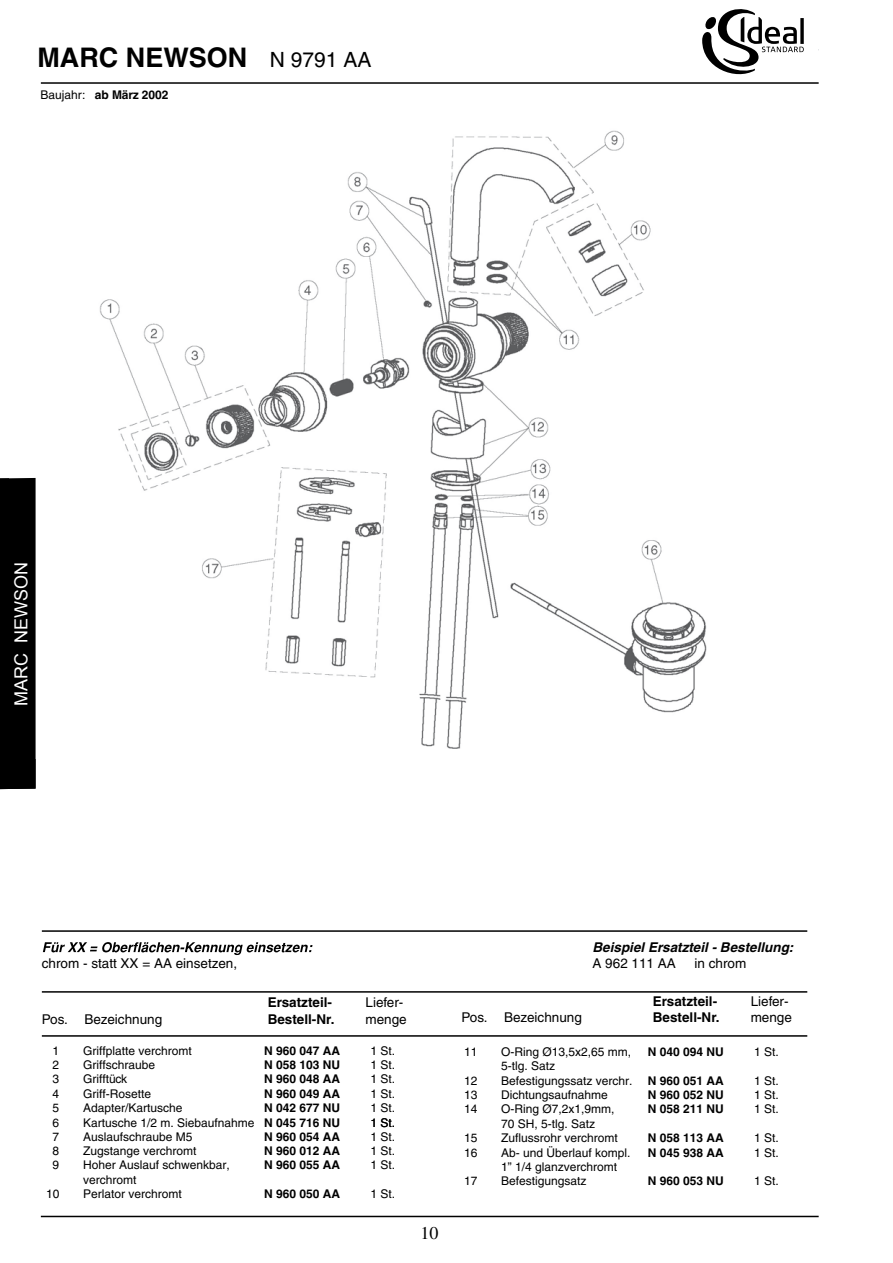
<style>
.page{position:relative;width:893px;height:1263px;background:#fff}
.page>*{position:absolute;margin:0;border:0;box-sizing:border-box;transform-origin:0 0}
.t1{font:700 27px "Helvetica";color:#000}
.t2{font:18px "Arial";color:#fff}
.t3{font:18px "Times";color:#000}
.t4{font:13.5px "Helvetica";color:#000}
.t5{font:700 13.5px "Helvetica";color:#000}
.t6{font:italic 700 13.5px "Helvetica";color:#000}
.t7{font:12px/14.4px "Helvetica";color:#000}
.t8{font:700 12px/14.4px "Helvetica";color:#000}
.s1{font-weight:400;font-size:21px}
.s2{font-weight:400}
</style>
<div class="page">
<img style="left:99px;top:130px;width:608px;height:619px">
<hr style="left:42px;top:991px;width:765px;height:2px;background:#000">
<hr style="left:42px;top:1035px;width:765px;height:2px;background:#000">
<svg style="left:43px;top:942px;width:269px;height:13px"></svg>
<hr style="left:42px;top:930px;width:765px;height:2px;background:#000">
<hr style="left:41px;top:82px;width:778px;height:2px;background:#000">
<hr style="left:41px;top:1216px;width:778px;height:1px;background:#000">
<div style="left:0;top:478px;width:36px;height:311px;background:#000"></div>
<svg style="left:702px;top:9px;width:102px;height:66px"></svg>
<h1 class="t1" style="left:37px;top:41px;width:336px">MARC NEWSON <span class="s1">N 9791 AA</span></h1>
<p class="t8" style="left:40px;top:87px;width:130px"><span class="s2">Baujahr:</span> ab März 2002</p>
<h2 class="t2" style="left:9px;top:706px;width:145px;rotate:-90deg">MARC NEWSON</h2>
<p class="t6" style="left:593px;top:939px;width:202px">Beispiel Ersatzteil - Bestellung:</p>
<p class="t4" style="left:42px;top:956px;width:197px">chrom - statt XX = AA einsetzen,</p>
<p class="t4" style="left:593px;top:955px;width:85px">A 962 111 AA</p>
<p class="t4" style="left:695px;top:955px;width:53px">in chrom</p>
<p class="t5" style="left:268px;top:994px;width:66px">Ersatzteil-</p>
<p class="t4" style="left:365px;top:995px;width:39px">Liefer-</p>
<p class="t4" style="left:42px;top:1011px;width:122px">Pos. Bezeichnung</p>
<p class="t5" style="left:268px;top:1011px;width:68px">Bestell-Nr.</p>
<p class="t4" style="left:365px;top:1011px;width:43px">menge</p>
<p class="t7" style="left:52px;top:1043px;width:8px">1</p>
<p class="t7" style="left:83px;top:1043px;width:110px">Griffplatte verchromt</p>
<p class="t8" style="left:264px;top:1043px;width:78px">N 960 047 AA</p>
<p class="t7" style="left:371px;top:1043px;width:26px">1 St.</p>
<p class="t7" style="left:52px;top:1057px;width:8px">2</p>
<p class="t7" style="left:83px;top:1057px;width:74px">Griffschraube</p>
<p class="t8" style="left:264px;top:1057px;width:78px">N 058 103 NU</p>
<p class="t7" style="left:371px;top:1057px;width:26px">1 St.</p>
<p class="t7" style="left:52px;top:1072px;width:8px;text-align:justify">3<br>4<br>5</p>
<p class="t7" style="left:83px;top:1072px;width:46px">Grifftück</p>
<p class="t8" style="left:264px;top:1072px;width:78px">N 960 048 AA</p>
<p class="t7" style="left:371px;top:1072px;width:26px">1 St.</p>
<p class="t7" style="left:52px;top:1115px;width:8px;text-align:justify">6<br>7<br>8<br>9</p>
<p class="t7" style="left:83px;top:1086px;width:70px">Griff-Rosette</p>
<p class="t8" style="left:264px;top:1086px;width:78px">N 960 049 AA</p>
<p class="t7" style="left:371px;top:1086px;width:26px">1 St.</p>
<p class="t7" style="left:83px;top:1101px;width:101px">Adapter/Kartusche</p>
<p class="t8" style="left:264px;top:1101px;width:78px">N 042 677 NU</p>
<p class="t7" style="left:371px;top:1101px;width:26px;text-align:justify">1 St.<br>1 St.<br>1 St.</p>
<p class="t7" style="left:83px;top:1115px;width:173px">Kartusche 1/2 m. Siebaufnahme</p>
<p class="t8" style="left:264px;top:1115px;width:78px">N 045 716 NU<br>N 960 054 AA</p>
<p class="t7" style="left:83px;top:1130px;width:115px">Auslaufschraube M5<br>Zugstange verchromt</p>
<p class="t7" style="left:371px;top:1143px;width:26px">1 St.</p>
<p class="t8" style="left:264px;top:1144px;width:78px">N 960 012 AA</p>
<p class="t7" style="left:371px;top:1158px;width:26px">1 St.</p>
<p class="t7" style="left:83px;top:1158px;width:148px">Hoher Auslauf schwenkbar, verchromt</p>
<p class="t8" style="left:264px;top:1158px;width:78px">N 960 055 AA</p>
<p class="t7" style="left:46px;top:1186px;width:15px">10</p>
<p class="t7" style="left:83px;top:1186px;width:100px">Perlator verchromt</p>
<p class="t8" style="left:264px;top:1186px;width:78px">N 960 050 AA</p>
<p class="t7" style="left:371px;top:1186px;width:26px">1 St.</p>
<h2 class="t3" style="left:420px;top:1222px;width:19px">10</h2>
<p class="t5" style="left:653px;top:993px;width:66px">Ersatzteil-</p>
<p class="t4" style="left:751px;top:993px;width:39px">Liefer-</p>
<p class="t4" style="left:461px;top:1009px;width:122px">Pos. Bezeichnung</p>
<p class="t5" style="left:653px;top:1009px;width:68px">Bestell-Nr.</p>
<p class="t4" style="left:751px;top:1009px;width:43px">menge</p>
<p class="t7" style="left:464px;top:1044px;width:15px">11</p>
<p class="t7" style="left:464px;top:1073px;width:15px">12<br>13</p>
<p class="t7" style="left:501px;top:1044px;width:132px">O-Ring Ø13,5x2,65 mm,</p>
<p class="t7" style="left:754px;top:1044px;width:26px">1 St.</p>
<p class="t7" style="left:501px;top:1059px;width:56px">5-tlg. Satz</p>
<p class="t8" style="left:648px;top:1044px;width:78px">N 040 094 NU</p>
<p class="t7" style="left:501px;top:1073px;width:133px">Befestigungssatz verchr.</p>
<p class="t8" style="left:648px;top:1073px;width:78px">N 960 051 AA</p>
<p class="t7" style="left:754px;top:1073px;width:26px">1 St.</p>
<p class="t7" style="left:501px;top:1087px;width:108px">Dichtungsaufnahme</p>
<p class="t8" style="left:648px;top:1087px;width:78px">N 960 052 NU</p>
<p class="t7" style="left:754px;top:1087px;width:26px">1 St.</p>
<p class="t7" style="left:464px;top:1102px;width:15px">14</p>
<p class="t7" style="left:501px;top:1102px;width:115px">O-Ring Ø7,2x1,9mm,<br>70 SH, 5-tlg. Satz</p>
<p class="t8" style="left:648px;top:1102px;width:78px">N 058 211 NU</p>
<p class="t7" style="left:754px;top:1102px;width:26px">1 St.</p>
<p class="t7" style="left:464px;top:1131px;width:15px">15</p>
<p class="t7" style="left:501px;top:1131px;width:118px">Zuflussrohr verchromt</p>
<p class="t8" style="left:648px;top:1130px;width:78px">N 058 113 AA</p>
<p class="t7" style="left:754px;top:1131px;width:26px">1 St.</p>
<p class="t7" style="left:464px;top:1145px;width:15px">16</p>
<p class="t7" style="left:501px;top:1145px;width:131px">Ab- und Überlauf kompl.</p>
<p class="t7" style="left:754px;top:1145px;width:26px">1 St.</p>
<p class="t7" style="left:501px;top:1159px;width:118px">1” 1/4 glanzverchromt</p>
<p class="t8" style="left:648px;top:1145px;width:78px">N 045 938 AA</p>
<p class="t7" style="left:464px;top:1174px;width:15px">17</p>
<p class="t7" style="left:501px;top:1174px;width:87px">Befestigungsatz</p>
<p class="t8" style="left:648px;top:1174px;width:78px">N 960 053 NU</p>
<p class="t7" style="left:754px;top:1174px;width:26px">1 St.</p>
</div>
